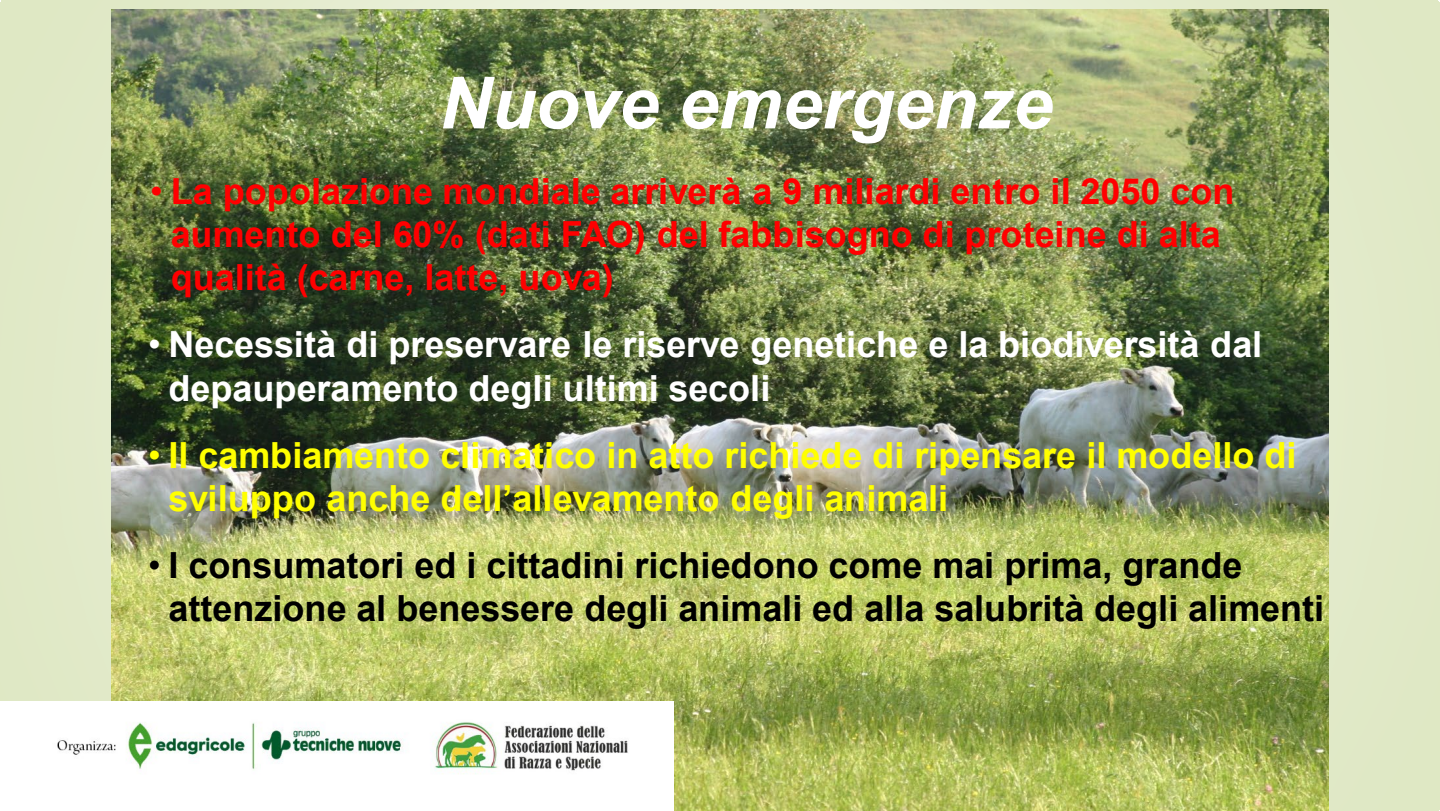
<style>
.page{position:relative;width:1440px;height:811px;background:#e0e9c7}
.page>*{position:absolute;margin:0;border:0;box-sizing:border-box;transform-origin:0 0}
.t1{font:italic 700 72px "Arial";letter-spacing:-.005em;color:#fff}
.t2{font:700 36px/43.2px "Arial";color:#f00}
.t3{font:700 36px/43.2px "Arial";color:#000}
.t4{font:700 36px/43.2px "Arial";color:#ff0}
.t5{font:700 36px/43.2px "Arial";color:#fff}
.s1{font-weight:400}
</style>
<div class="page">
<img style="left:112px;top:10px;width:1216px;height:801px">
<img style="left:0;top:701px;width:674px;height:110px">
<p class="t1" style="left:440px;top:55px;width:615px">Nuove emergenze</p>
<p class="t2" style="left:171px;top:170px;width:1065px;text-indent:-21px"><span class="s1">•</span> La popolazione mondiale arriverà a 9 miliardi entro il 2050 con aumento del 60% (dati FAO) del fabbisogno di proteine di alta qualità (carne, latte, uova)</p>
<p class="t5" style="left:169px;top:323px;width:1095px;text-indent:-20px"><span class="s1">•</span> Necessità di preservare le riserve genetiche e la biodiversità dal depauperamento degli ultimi secoli</p>
<p class="t4" style="left:169px;top:434px;width:1129px;text-indent:-20px"><span class="s1">•</span> Il cambiamento climatico in atto richiede di ripensare il modello di sviluppo anche dell’allevamento degli animali</p>
<p class="t3" style="left:169px;top:544px;width:1157px;text-indent:-20px"><span class="s1">•</span> I consumatori ed i cittadini richiedono come mai prima, grande attenzione al benessere degli animali ed alla salubrità degli alimenti</p>
</div>
